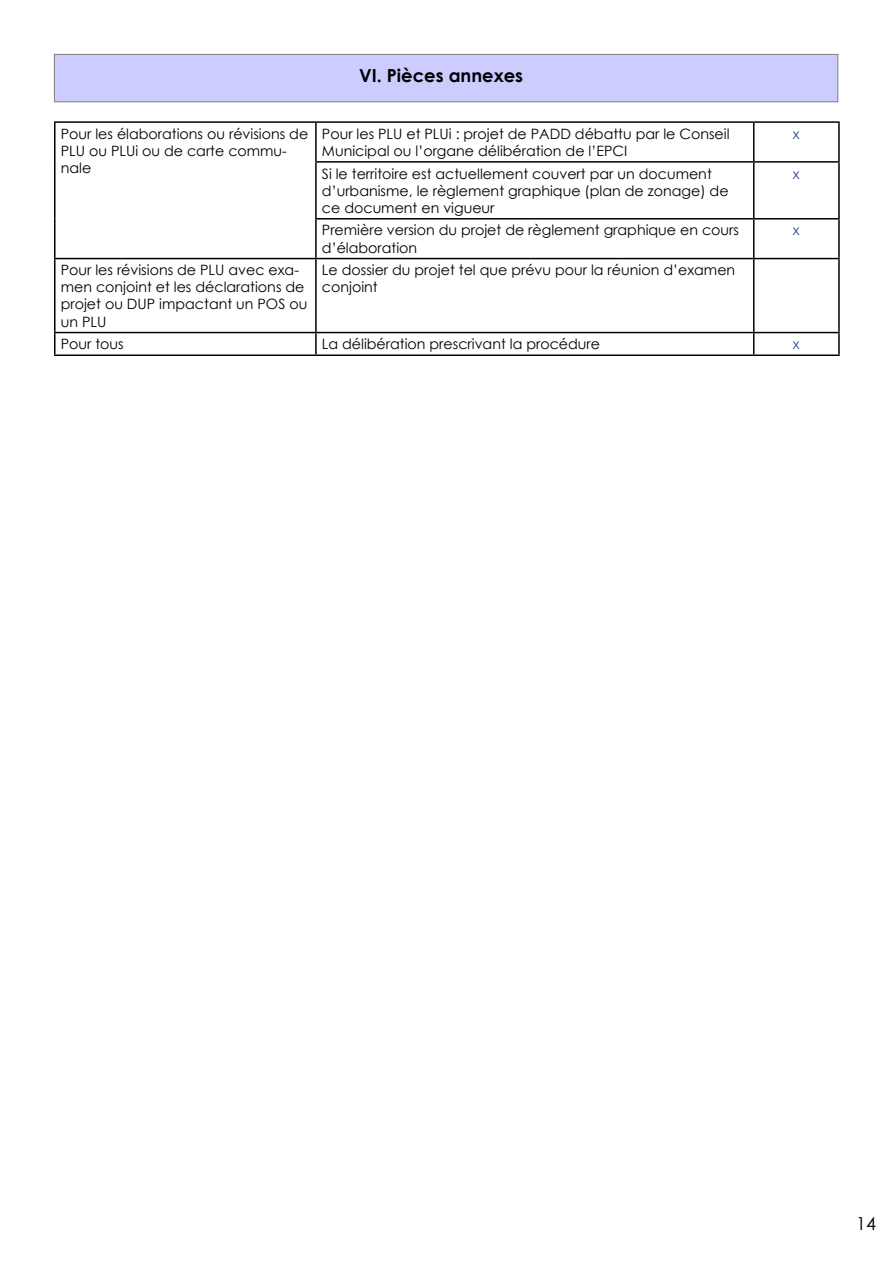
<style>
.page{position:relative;width:893px;height:1263px;background:#fff}
.page>*{position:absolute;margin:0;border:0;box-sizing:border-box;transform-origin:0 0}
.t1{font:700 18px "Century Gothic";color:#000}
.t2{font:18px "Century Gothic";color:#000}
.t3{font:14.25px/17.1px "Century Gothic";color:#000}
.t4{font:14.25px "Century Gothic";color:#364996}
</style>
<div class="page">
<div style="left:54px;top:54px;width:784px;height:48px;background:#ccf"></div>
<hr style="left:54px;top:121px;width:262px;height:2px;background:#000">
<hr style="left:54px;top:123px;width:2px;height:39px;background:#000">
<hr style="left:316px;top:121px;width:438px;height:2px;background:#000">
<hr style="left:315px;top:123px;width:2px;height:38px;background:#000">
<hr style="left:754px;top:121px;width:86px;height:2px;background:#000">
<hr style="left:753px;top:123px;width:1px;height:38px;background:#000">
<hr style="left:838px;top:123px;width:2px;height:38px;background:#000">
<hr style="left:54px;top:162px;width:2px;height:57px;background:#000">
<hr style="left:315px;top:161px;width:439px;height:2px;background:#000">
<hr style="left:315px;top:163px;width:2px;height:55px;background:#000">
<hr style="left:754px;top:161px;width:86px;height:2px;background:#000">
<hr style="left:753px;top:163px;width:1px;height:55px;background:#000">
<hr style="left:838px;top:163px;width:2px;height:55px;background:#000">
<hr style="left:54px;top:219px;width:2px;height:39px;background:#000">
<hr style="left:315px;top:218px;width:439px;height:1px;background:#000">
<hr style="left:315px;top:219px;width:2px;height:39px;background:#000">
<hr style="left:754px;top:218px;width:86px;height:1px;background:#000">
<hr style="left:753px;top:219px;width:1px;height:39px;background:#000">
<hr style="left:838px;top:219px;width:2px;height:39px;background:#000">
<hr style="left:54px;top:258px;width:262px;height:1px;background:#000">
<hr style="left:54px;top:259px;width:2px;height:73px;background:#000">
<hr style="left:316px;top:258px;width:438px;height:1px;background:#000">
<hr style="left:315px;top:259px;width:2px;height:73px;background:#000">
<hr style="left:754px;top:258px;width:86px;height:1px;background:#000">
<hr style="left:753px;top:259px;width:1px;height:73px;background:#000">
<hr style="left:838px;top:259px;width:2px;height:73px;background:#000">
<hr style="left:54px;top:332px;width:262px;height:1px;background:#000">
<hr style="left:54px;top:333px;width:2px;height:21px;background:#000">
<hr style="left:316px;top:332px;width:438px;height:1px;background:#000">
<hr style="left:315px;top:333px;width:2px;height:21px;background:#000">
<hr style="left:754px;top:332px;width:86px;height:1px;background:#000">
<svg style="left:753px;top:333px;width:1px;height:21px"></svg>
<hr style="left:838px;top:333px;width:2px;height:21px;background:#000">
<hr style="left:54px;top:354px;width:262px;height:2px;background:#000">
<hr style="left:316px;top:354px;width:438px;height:2px;background:#000">
<hr style="left:754px;top:354px;width:86px;height:2px;background:#000">
<p class="t1" style="left:359px;top:61px;width:166px">VI. Pièces annexes</p>
<p class="t3" style="left:61px;top:125px;width:249px">Pour les élaborations ou révisions de<br>PLU ou PLUi ou de carte commu&shy;nale</p>
<p class="t3" style="left:322px;top:125px;width:409px">Pour les PLU et PLUi : projet de PADD débattu par le Conseil<br>Municipal ou l’organe délibération de l’EPCI</p>
<p class="t4" style="left:793px;top:124px;width:8px">x</p>
<p class="t3" style="left:322px;top:165px;width:408px">Si le territoire est actuellement couvert par un document d’urbanisme, le règlement graphique (plan de zonage) de ce document en vigueur</p>
<p class="t4" style="left:793px;top:163px;width:8px">x</p>
<p class="t3" style="left:322px;top:222px;width:419px">Première version du projet de règlement graphique en cours d’élaboration</p>
<p class="t4" style="left:793px;top:220px;width:8px">x</p>
<p class="t3" style="left:61px;top:261px;width:248px">Pour les révisions de PLU avec exa&shy;men conjoint et les déclarations de projet ou DUP impactant un POS ou un PLU</p>
<p class="t3" style="left:322px;top:261px;width:415px">Le dossier du projet tel que prévu pour la réunion d’examen conjoint</p>
<p class="t3" style="left:61px;top:335px;width:65px">Pour tous</p>
<p class="t3" style="left:322px;top:335px;width:280px">La délibération prescrivant la procédure</p>
<p class="t4" style="left:793px;top:334px;width:8px">x</p>
<p class="t2" style="left:856px;top:1210px;width:21px">1 4</p>
</div>
